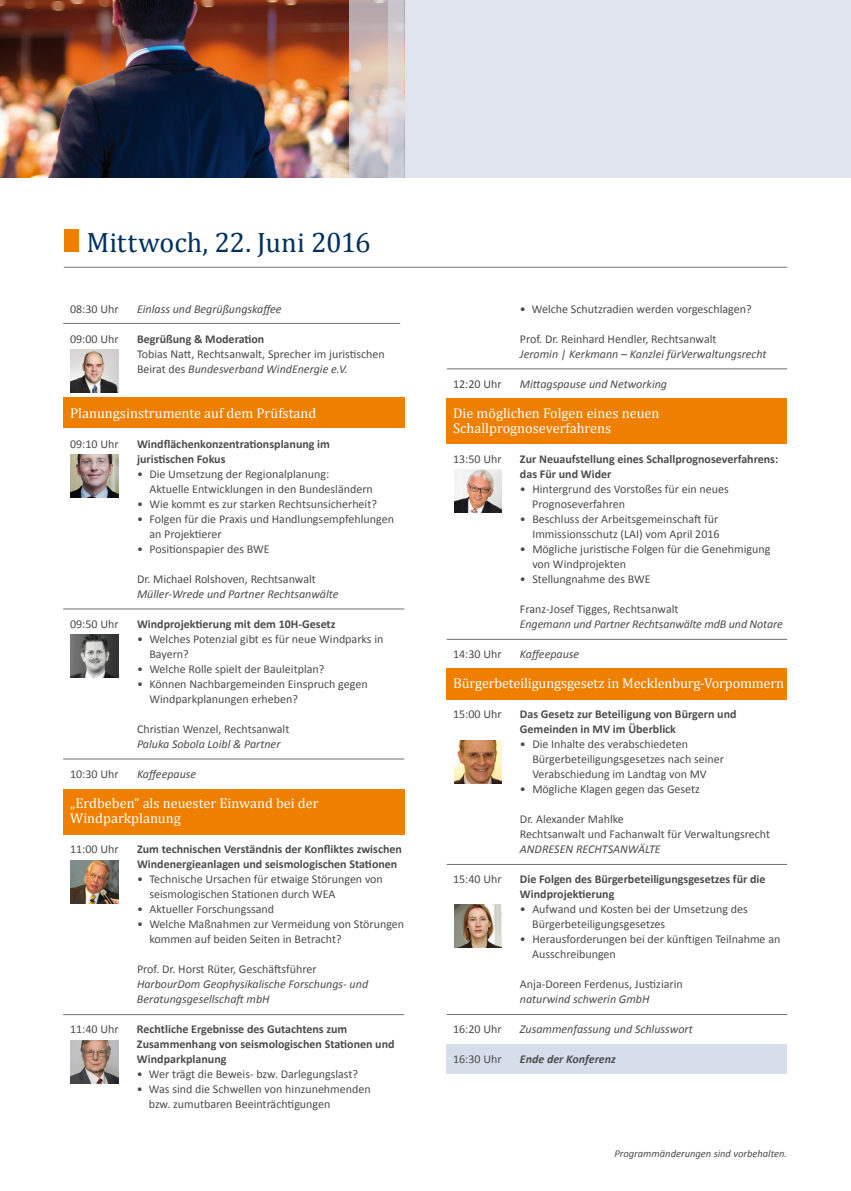
<style>
.page{position:relative;width:851px;height:1191px;background:#fff}
.page>*{position:absolute;margin:0;border:0;box-sizing:border-box;transform-origin:0 0}
.t1{font:28.2px "Cambria";letter-spacing:-.005em;color:#00305e}
.t2{font:14.25px/15px "Cambria";color:#fff}
.t3{font:12px/15px "Calibri";color:#4b4b4d}
.t4{font:700 12px/15px "Calibri";color:#4b4b4d}
.t5{font:italic 12px/15px "Calibri";color:#4b4b4d}
.t6{font:italic 700 12px "Calibri";color:#4b4b4d}
.t7{font:italic 10.5px "Calibri";color:#4b4b4d}
.s1{font-style:italic}
</style>
<div class="page">
<hr style="left:63px;top:323px;width:337px;height:1px;background:#707172">
<hr style="left:63px;top:608px;width:341px;height:1px;background:#707172">
<div style="left:63px;top:789px;width:341px;height:46px;background:#ee7f00"></div>
<div style="left:446px;top:398px;width:341px;height:46px;background:#ee7f00"></div>
<div style="left:446px;top:668px;width:341px;height:32px;background:#ee7f00"></div>
<div style="left:446px;top:1044px;width:341px;height:29px;background:#d7deeb"></div>
<hr style="left:63px;top:758px;width:341px;height:1px;background:#707172">
<hr style="left:63px;top:1014px;width:341px;height:1px;background:#707172">
<div style="left:63px;top:397px;width:341px;height:30px;background:#ee7f00"></div>
<hr style="left:446px;top:1014px;width:341px;height:1px;background:#707172">
<hr style="left:446px;top:639px;width:341px;height:1px;background:#707172">
<hr style="left:446px;top:368px;width:341px;height:1px;background:#707172">
<hr style="left:446px;top:864px;width:341px;height:1px;background:#707172">
<img style="left:71px;top:349px;width:47px;height:43px">
<img style="left:71px;top:454px;width:47px;height:43px">
<img style="left:454px;top:905px;width:47px;height:42px">
<img style="left:71px;top:1040px;width:47px;height:43px">
<img style="left:71px;top:860px;width:47px;height:43px">
<img style="left:71px;top:634px;width:47px;height:43px">
<img style="left:454px;top:740px;width:47px;height:43px">
<img style="left:454px;top:470px;width:47px;height:42px">
<div style="left:0;top:0;width:850px;height:178px;background:#dfe4ef"></div>
<img style="left:0;top:0;width:349px;height:178px">
<svg style="left:349px;top:0;width:55px;height:178px"></svg>
<div style="left:64px;top:229px;width:14px;height:23px;background:#ee7f00"></div>
<hr style="left:64px;top:267px;width:723px;height:1px;background:#707172">
<h1 class="t1" style="left:86px;top:225px;width:286px">Mittwoch, 22. Juni 2016</h1>
<p class="t3" style="left:70px;top:301px;width:50px">08:30 Uhr</p>
<p class="t5" style="left:137px;top:301px;width:146px">Einlass und Begrüßungskaffee</p>
<p class="t3" style="left:70px;top:331px;width:50px">09:00 Uhr</p>
<p class="t4" style="left:137px;top:331px;width:129px">Begrüßung &amp; Moderation</p>
<p class="t3" style="left:137px;top:346px;width:249px">Tobias Natt, Rechtsanwalt, Sprecher im juristischen<br>Beirat des <span class="s1">Bundesverband WindEnergie e.V.</span></p>
<p class="t2" style="left:70px;top:405px;width:247px">Planungsinstrumente auf dem Prüfstand</p>
<p class="t3" style="left:70px;top:436px;width:50px">09:10 Uhr</p>
<p class="t4" style="left:137px;top:436px;width:194px">Windflächenkonzentrationsplanung im juristischen Fokus</p>
<p class="t3" style="left:149px;top:466px;width:225px;text-indent:-12px">• Die Umsetzung der Regionalplanung:<br>Aktuelle Entwicklungen in den Bundesländern</p>
<p class="t3" style="left:137px;top:496px;width:241px">• Wie kommt es zur starken Rechtsunsicherheit?</p>
<p class="t3" style="left:149px;top:511px;width:246px;text-indent:-12px">• Folgen für die Praxis und Handlungsempfehlungen an Projektierer</p>
<p class="t3" style="left:137px;top:541px;width:134px">• Positionspapier des BWE</p>
<p class="t3" style="left:137px;top:571px;width:180px">Dr. Michael Rolshoven, Rechtsanwalt</p>
<p class="t5" style="left:137px;top:586px;width:203px">Müller-Wrede und Partner Rechtsanwälte</p>
<p class="t3" style="left:70px;top:616px;width:50px">09:50 Uhr</p>
<p class="t4" style="left:137px;top:616px;width:200px">Windprojektierung mit dem 10H-Gesetz</p>
<p class="t3" style="left:149px;top:631px;width:235px;text-indent:-12px">• Welches Potenzial gibt es für neue Windparks in<br>Bayern?</p>
<p class="t3" style="left:137px;top:661px;width:189px">• Welche Rolle spielt der Bauleitplan?</p>
<p class="t3" style="left:149px;top:676px;width:220px;text-indent:-12px">• Können Nachbargemeinden Einspruch gegen<br>Windparkplanungen erheben?</p>
<p class="t3" style="left:137px;top:721px;width:154px">Christian Wenzel, Rechtsanwalt</p>
<p class="t5" style="left:137px;top:736px;width:145px">Paluka Sobola Loibl &amp; Partner</p>
<p class="t3" style="left:70px;top:766px;width:50px">10:30 Uhr</p>
<p class="t5" style="left:137px;top:766px;width:61px">Kaffeepause</p>
<p class="t2" style="left:70px;top:795px;width:250px">„Erdbeben“ als neuester Einwand bei der<br>Windparkplanung</p>
<p class="t3" style="left:70px;top:841px;width:50px">11:00 Uhr</p>
<p class="t4" style="left:137px;top:841px;width:266px">Zum technischen Verständnis der Konfliktes zwischen<br>Windenergieanlagen und seismologischen Stationen</p>
<p class="t3" style="left:149px;top:871px;width:235px;text-indent:-12px">• Technische Ursachen für etwaige Störungen von seismologischen Stationen durch WEA</p>
<p class="t3" style="left:137px;top:901px;width:139px">• Aktueller Forschungssand</p>
<p class="t3" style="left:149px;top:916px;width:256px;text-indent:-12px">• Welche Maßnahmen zur Vermeidung von Störungen kommen auf beiden Seiten in Betracht?</p>
<p class="t3" style="left:137px;top:961px;width:181px">Prof. Dr. Horst Rüter, Geschäftsführer</p>
<p class="t5" style="left:137px;top:976px;width:233px">HarbourDom Geophysikalische Forschungs- und<br>Beratungsgesellschaft mbH</p>
<p class="t3" style="left:70px;top:1021px;width:50px">11:40 Uhr</p>
<p class="t4" style="left:137px;top:1021px;width:259px">Rechtliche Ergebnisse des Gutachtens zum<br>Zusammenhang von seismologischen Stationen und<br>Windparkplanung</p>
<p class="t3" style="left:137px;top:1066px;width:222px">• Wer trägt die Beweis- bzw. Darlegungslast?</p>
<p class="t3" style="left:149px;top:1081px;width:223px;text-indent:-12px">• Was sind die Schwellen von hinzunehmenden bzw. zumutbaren Beeinträchtigungen</p>
<p class="t3" style="left:520px;top:301px;width:233px">• Welche Schutzradien werden vorgeschlagen?</p>
<p class="t3" style="left:520px;top:331px;width:198px">Prof. Dr. Reinhard Hendler, Rechtsanwalt</p>
<p class="t5" style="left:520px;top:346px;width:248px">Jeromin | Kerkmann – Kanzlei fürVerwaltungsrecht</p>
<p class="t3" style="left:453px;top:376px;width:50px">12:20 Uhr</p>
<p class="t5" style="left:520px;top:376px;width:149px">Mittagspause und Networking</p>
<p class="t2" style="left:453px;top:405px;width:208px">Die möglichen Folgen eines neuen<br>Schallprognoseverfahrens</p>
<p class="t3" style="left:453px;top:451px;width:50px">13:50 Uhr</p>
<p class="t4" style="left:520px;top:451px;width:260px">Zur Neuaufstellung eines Schallprognoseverfahrens: das Für und Wider</p>
<p class="t3" style="left:532px;top:481px;width:198px;text-indent:-12px">• Hintergrund des Vorstoßes für ein neues<br>Prognoseverfahren</p>
<p class="t3" style="left:520px;top:511px;width:201px;text-align:right">• Beschluss der Arbeitsgemeinschaft für<br>Immissionsschutz (LAI) vom April 2016</p>
<p class="t3" style="left:532px;top:541px;width:239px;text-indent:-12px">• Mögliche juristische Folgen für die Genehmigung von Windprojekten</p>
<p class="t3" style="left:520px;top:571px;width:132px">• Stellungnahme des BWE</p>
<p class="t3" style="left:520px;top:601px;width:160px">Franz-Josef Tigges, Rechtsanwalt</p>
<p class="t5" style="left:520px;top:616px;width:264px">Engemann und Partner Rechtsanwälte mdB und Notare</p>
<p class="t3" style="left:453px;top:646px;width:50px">14:30 Uhr</p>
<p class="t5" style="left:520px;top:646px;width:61px">Kaffeepause</p>
<p class="t2" style="left:453px;top:675px;width:332px">Bürgerbeteiligungsgesetz in Mecklenburg-Vorpommern</p>
<p class="t3" style="left:453px;top:706px;width:50px">15:00 Uhr</p>
<p class="t4" style="left:520px;top:706px;width:218px">Das Gesetz zur Beteiligung von Bürgern und<br>Gemeinden in MV im Überblick</p>
<p class="t3" style="left:532px;top:736px;width:193px;text-indent:-12px">• Die Inhalte des verabschiedeten<br>Bürgerbeteiligungsgesetzes nach seiner<br>Verabschiedung im Landtag von MV</p>
<p class="t3" style="left:520px;top:781px;width:181px">• Mögliche Klagen gegen das Gesetz</p>
<p class="t3" style="left:520px;top:811px;width:251px">Dr. Alexander Mahlke<br>Rechtsanwalt und Fachanwalt für Verwaltungsrecht</p>
<p class="t5" style="left:520px;top:841px;width:142px">ANDRESEN RECHTSANWÄLTE</p>
<p class="t3" style="left:453px;top:871px;width:50px">15:40 Uhr</p>
<p class="t4" style="left:520px;top:871px;width:247px">Die Folgen des Bürgerbeteiligungsgesetzes für die<br>Windprojektierung</p>
<p class="t3" style="left:532px;top:901px;width:217px;text-indent:-12px">• Aufwand und Kosten bei der Umsetzung des<br>Bürgerbeteiligungsgesetzes</p>
<p class="t3" style="left:532px;top:931px;width:249px;text-indent:-12px">• Herausforderungen bei der künftigen Teilnahme an<br>Ausschreibungen</p>
<p class="t3" style="left:520px;top:976px;width:164px">Anja-Doreen Ferdenus, Justiziarin</p>
<p class="t5" style="left:520px;top:991px;width:131px">naturwind schwerin GmbH</p>
<p class="t3" style="left:453px;top:1021px;width:50px">16:20 Uhr</p>
<p class="t5" style="left:520px;top:1021px;width:174px">Zusammenfassung und Schlusswort</p>
<p class="t3" style="left:453px;top:1051px;width:50px">16:30 Uhr</p>
<p class="t6" style="left:520px;top:1051px;width:97px">Ende der Konferenz</p>
<p class="t7" style="left:614px;top:1146px;width:174px">Programmänderungen sind vorbehalten.</p>
</div>
